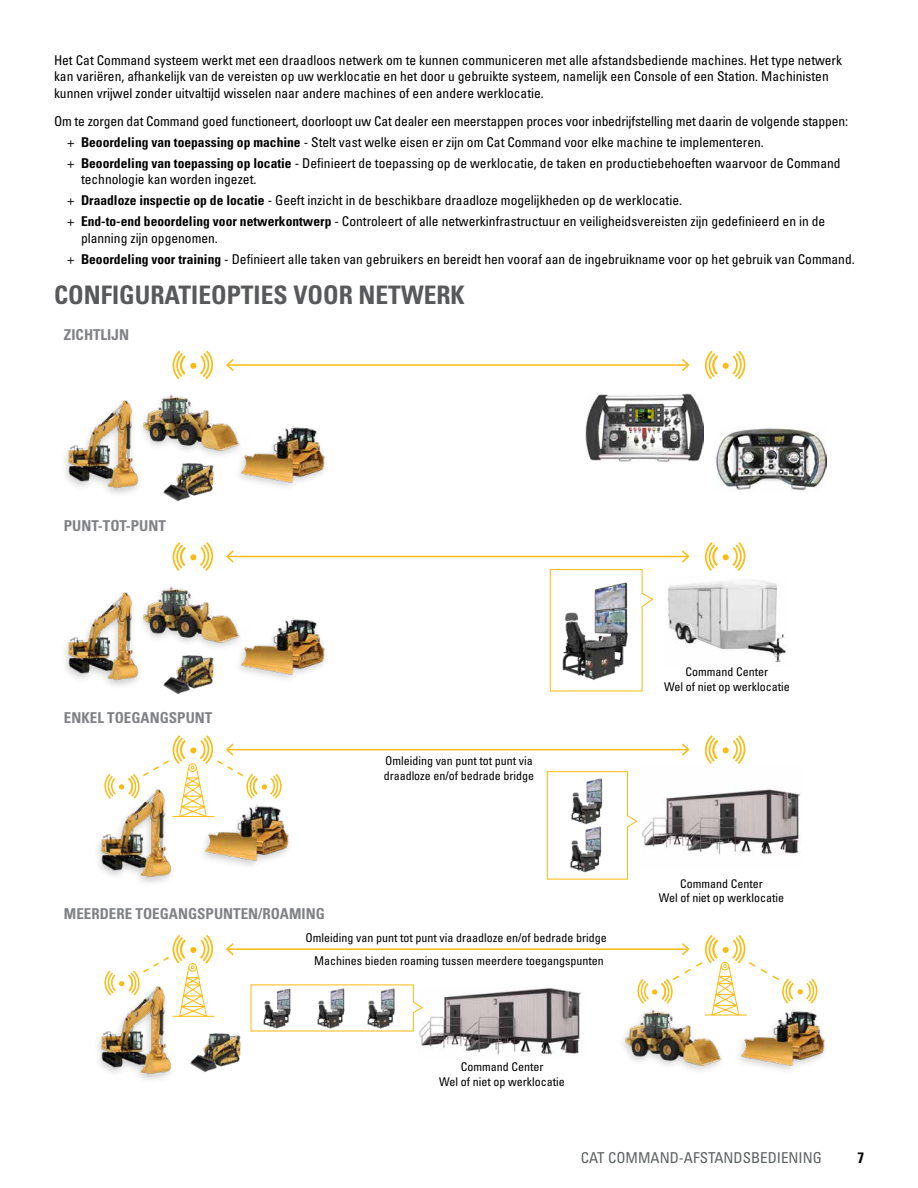
<style>
.page{position:relative;width:918px;height:1188px;background:#fff}
.page>*{position:absolute;margin:0;border:0;box-sizing:border-box;transform-origin:0 0}
.t1{font:25.5px "Univers LTCYR 67 Bold Cond";color:#58595b}
.t2{font:15px "Univers LTCYR 67 Bold Cond";color:#808285}
.t3{font:condensed 15px "Univers LTCYR 57";color:#5e6263}
.t4{font:15px "Univers LTCYR 67 Bold Cond";color:#000}
.t5{font:condensed 13.5px/21px "Univers LTCYR 57";color:#000}
.t6{font:condensed 12px/14.4px "Univers LTCYR 57";color:#000;text-align:center}
.s1{font-family:"Univers LTCYR 67 Bold Cond";font-stretch:normal}
</style>
<div class="page">
<img style="left:98px;top:1017px;width:74px;height:63px">
<hr style="left:227px;top:948px;width:461px;height:2px;background:#fdba12">
<svg style="left:226px;top:943px;width:9px;height:13px"></svg>
<img style="left:740px;top:1016px;width:85px;height:54px">
<img style="left:623px;top:1016px;width:99px;height:54px">
<img style="left:419px;top:989px;width:163px;height:66px">
<svg style="left:250px;top:984px;width:174px;height:48px"></svg>
<svg style="left:104px;top:935px;width:111px;height:82px"></svg>
<svg style="left:637px;top:935px;width:180px;height:81px"></svg>
<svg style="left:546px;top:771px;width:92px;height:109px"></svg>
<img style="left:551px;top:777px;width:72px;height:48px">
<svg style="left:705px;top:735px;width:40px;height:29px"></svg>
<hr style="left:227px;top:749px;width:461px;height:1px;background:#fdba12">
<svg style="left:680px;top:743px;width:10px;height:13px"></svg>
<img style="left:642px;top:789px;width:159px;height:67px">
<img style="left:98px;top:817px;width:80px;height:66px">
<img style="left:204px;top:817px;width:85px;height:48px">
<svg style="left:104px;top:735px;width:178px;height:82px"></svg>
<img style="left:190px;top:1024px;width:64px;height:49px">
<svg style="left:173px;top:351px;width:40px;height:28px"></svg>
<svg style="left:705px;top:351px;width:40px;height:28px"></svg>
<hr style="left:227px;top:364px;width:461px;height:2px;background:#fdba12">
<svg style="left:226px;top:359px;width:9px;height:12px"></svg>
<svg style="left:680px;top:359px;width:10px;height:12px"></svg>
<img style="left:65px;top:408px;width:74px;height:86px">
<img style="left:240px;top:425px;width:85px;height:61px">
<img style="left:117px;top:395px;width:135px;height:69px">
<img style="left:716px;top:428px;width:111px;height:63px">
<img style="left:585px;top:393px;width:118px;height:68px">
<img style="left:157px;top:453px;width:70px;height:49px">
<svg style="left:549px;top:569px;width:105px;height:123px"></svg>
<svg style="left:173px;top:542px;width:40px;height:29px"></svg>
<svg style="left:705px;top:542px;width:40px;height:29px"></svg>
<hr style="left:227px;top:556px;width:461px;height:1px;background:#fdba12">
<svg style="left:226px;top:550px;width:9px;height:13px"></svg>
<svg style="left:680px;top:550px;width:10px;height:13px"></svg>
<img style="left:65px;top:600px;width:74px;height:86px">
<img style="left:240px;top:617px;width:85px;height:61px">
<img style="left:117px;top:587px;width:135px;height:69px">
<img style="left:668px;top:580px;width:118px;height:83px">
<img style="left:157px;top:646px;width:70px;height:49px">
<p class="t5" style="left:54px;top:51px;width:790px;line-height:16.5px">Het Cat Command systeem werkt met een draadloos netwerk om te kunnen communiceren met alle afstandsbediende machines. Het type netwerk kan variëren, afhankelijk van de vereisten op uw werklocatie en het door u gebruikte systeem, namelijk een Console of een Station. Machinisten kunnen vrijwel zonder uitvaltijd wisselen naar andere machines of een andere werklocatie.</p>
<p class="t5" style="left:68px;top:110px;width:782px;text-indent:-14px">Om te zorgen dat Command goed functioneert, doorloopt uw Cat dealer een meerstappen proces voor inbedrijfstelling met daarin de volgende stappen: + <span class="s1">Beoordeling van toepassing op machine</span> - Stelt vast welke eisen er zijn om Cat Command voor elke machine te implementeren.<br>+ <span class="s1">Beoordeling van toepassing op locatie</span> - Definieert de toepassing op de werklocatie, de taken en productiebehoeften waarvoor de Command</p>
<p class="t5" style="left:68px;top:168px;width:759px;text-indent:14px">technologie kan worden ingezet.<br>+ <span class="s1">Draadloze inspectie op de locatie</span> - Geeft inzicht in de beschikbare draadloze mogelijkheden op de werklocatie.<br>+ <span class="s1">End-to-end beoordeling voor netwerkontwerp</span> - Controleert of alle netwerkinfrastructuur en veiligheidsvereisten zijn gedefinieerd en in de</p>
<p class="t5" style="left:68px;top:227px;width:789px;text-indent:14px">planning zijn opgenomen.<br>+ <span class="s1">Beoordeling voor training</span> - Definieert alle taken van gebruikers en bereidt hen vooraf aan de ingebruikname voor op het gebruik van Command.</p>
<h1 class="t1" style="left:54px;top:279px;width:412px">CONFIGURATIEOPTIES VOOR NETWERK</h1>
<p class="t2" style="left:64px;top:325px;width:67px">ZICHTLIJN</p>
<p class="t2" style="left:64px;top:516px;width:103px">PUNT-TOT-PUNT</p>
<p class="t2" style="left:64px;top:708px;width:150px">ENKEL TOEGANGSPUNT</p>
<p class="t6" style="left:384px;top:753px;width:152px;text-align:left">Omleiding van punt tot punt via draadloze en/of bedrade bridge</p>
<p class="t2" style="left:64px;top:904px;width:262px">MEERDERE TOEGANGSPUNTEN/ROAMING</p>
<p class="t6" style="left:306px;top:926px;width:303px;line-height:23.4px">Omleiding van punt tot punt via draadloze en/of bedrade bridge<br>Machines bieden roaming tussen meerdere toegangspunten</p>
<p class="t6" style="left:439px;top:1060px;width:127px">Command Center<br>Wel of niet op werklocatie</p>
<p class="t6" style="left:664px;top:665px;width:127px">Command Center<br>Wel of niet op werklocatie</p>
<p class="t6" style="left:659px;top:876px;width:127px">Command Center<br>Wel of niet op werklocatie</p>
<p class="t3" style="left:581px;top:1148px;width:243px">CAT COMMAND-AFSTANDSBEDIENING</p>
<p class="t4" style="left:857px;top:1148px;width:8px">7</p>
</div>
